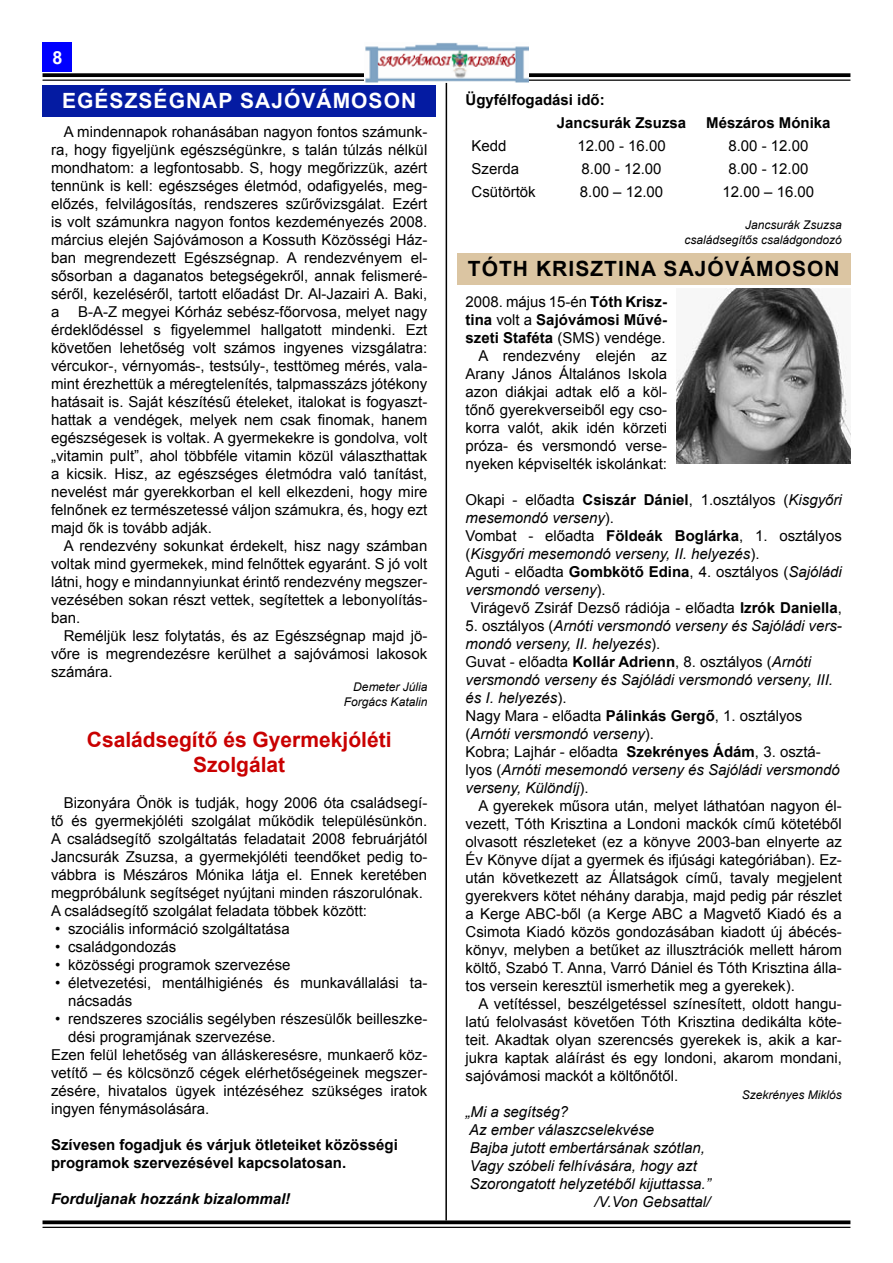
<style>
.page{position:relative;width:893px;height:1263px;background:#fff}
.page>*{position:absolute;margin:0;border:0;box-sizing:border-box;transform-origin:0 0}
.t1{font:700 21px/25.2px "Arial";color:#c90000;text-align:center}
.t2{font:700 21px "Arial";letter-spacing:.05em;color:#000}
.t3{font:700 21px "Arial";letter-spacing:.05em;color:#fff}
.t4{font:700 18px "Arial";color:#fff}
.t5{font:15px/18px "Arial";color:#000;text-align:justify}
.t6{font:italic 15px/18px "Arial";color:#000}
.t7{font:700 15px/18px "Arial";color:#000}
.t8{font:italic 700 15px "Arial";color:#000}
.t9{font:italic 12px/14.4px "Arial";color:#000;text-align:right}
.s1{font-weight:700}
.s2{font-style:italic}
.s3{font-style:normal}
.s4{font-weight:700;font-style:normal}
</style>
<div class="page">
<div style="left:43px;top:43px;width:29px;height:29px;background:#00f"></div>
<svg style="left:43px;top:73px;width:807px;height:4px;background:#131313"></svg>
<hr style="left:43px;top:80px;width:807px;height:1px;background:#000">
<img style="left:365px;top:43px;width:163px;height:40px">
<svg style="left:43px;top:1220px;width:807px;height:4px;background:#1d1d1d"></svg>
<hr style="left:43px;top:1227px;width:807px;height:1px;background:#000">
<hr style="left:445px;top:83px;width:2px;height:1137px;background:#000">
<div style="left:43px;top:85px;width:393px;height:32px;background:#041ba2"></div>
<div style="left:457px;top:253px;width:393px;height:31px;background:#dbc5a2"></div>
<img style="left:676px;top:288px;width:174px;height:175px">
<p class="t4" style="left:52px;top:46px;width:12px">8</p>
<h1 class="t3" style="left:62px;top:87px;width:356px">EGÉSZSÉGNAP SAJÓVÁMOSON</h1>
<p class="t5" style="left:51px;top:123px;width:378px;text-indent:13px">A mindennapok rohanásában nagyon fontos számunk&shy;ra, hogy figyeljünk egészségünkre, s talán túlzás nélkül mondhatom: a legfontosabb. S, hogy megőrizzük, azért tennünk is kell: egészséges életmód, odafigyelés, meg&shy;előzés, felvilágosítás, rendszeres szűrővizsgálat. Ezért is volt számunkra nagyon fontos kezdeményezés 2008. március elején Sajóvámoson a Kossuth Közösségi Ház&shy;ban megrendezett Egészségnap. A rendezvényem el&shy;sősorban a daganatos betegségekről, annak felismeré&shy;séről, kezeléséről, tartott előadást Dr. Al-Jazairi A. Baki, a B-A-Z megyei Kórház sebész-főorvosa, melyet nagy érdeklődéssel s figyelemmel hallgatott mindenki. Ezt követően lehetőség volt számos ingyenes vizsgálatra: vércukor-, vérnyomás-, testsúly-, testtömeg mérés, vala&shy;mint érezhettük a méregtelenítés, talpmasszázs jótékony hatásait is. Saját készítésű ételeket, italokat is fogyaszt&shy;hattak a vendégek, melyek nem csak finomak, hanem egészségesek is voltak. A gyermekekre is gondolva, volt „vitamin pult”, ahol többféle vitamin közül választhattak a kicsik. Hisz, az egészséges életmódra való tanítást, nevelést már gyerekkorban el kell elkezdeni, hogy mire felnőnek ez természetessé váljon számukra, és, hogy ezt majd ők is tovább adják.</p>
<p class="t5" style="left:51px;top:537px;width:378px;text-indent:13px">A rendezvény sokunkat érdekelt, hisz nagy számban voltak mind gyermekek, mind felnőttek egyaránt. S jó volt látni, hogy e mindannyiunkat érintő rendezvény megszer&shy;vezésében sokan részt vettek, segítettek a lebonyolítás&shy;ban.</p>
<p class="t5" style="left:51px;top:627px;width:378px;text-indent:13px">Reméljük lesz folytatás, és az Egészségnap majd jö&shy;vőre is megrendezésre kerülhet a sajóvámosi lakosok számára.</p>
<p class="t9" style="left:344px;top:680px;width:85px">Demeter Júlia<br>Forgács Katalin</p>
<h1 class="t1" style="left:87px;top:727px;width:306px">Családsegítő és Gyermekjóléti<br>Szolgálat</h1>
<p class="t5" style="left:51px;top:794px;width:378px;text-align:left;text-indent:13px">Bizonyára Önök is tudják, hogy 2006 óta családsegí&shy;tő és gyermekjóléti szolgálat működik településünkön.<br>A családsegítő szolgáltatás feladatait 2008 februárjától Jancsurák Zsuzsa, a gyermekjóléti teendőket pedig to&shy;vábbra is Mészáros Mónika látja el. Ennek keretében megpróbálunk segítséget nyújtani minden rászorulónak.<br>A családsegítő szolgálat feladata többek között:</p>
<p class="t5" style="left:55px;top:920px;width:236px">• szociális információ szolgáltatása</p>
<p class="t5" style="left:55px;top:938px;width:123px">• családgondozás</p>
<p class="t5" style="left:55px;top:956px;width:237px">• közösségi programok szervezése</p>
<p class="t5" style="left:68px;top:974px;width:361px;text-indent:-13px">• életvezetési, mentálhigiénés és munkavállalási ta&shy;nácsadás</p>
<p class="t5" style="left:55px;top:1010px;width:374px">• rendszeres szociális segélyben részesülők beilleszke-</p>
<p class="t5" style="left:68px;top:1028px;width:209px">dési programjának szervezése.</p>
<p class="t5" style="left:51px;top:1046px;width:378px">Ezen felül lehetőség van álláskeresésre, munkaerő köz-</p>
<p class="t5" style="left:51px;top:1064px;width:378px">vetítő – és kölcsönző cégek elérhetőségeinek megszer-</p>
<p class="t5" style="left:51px;top:1082px;width:378px">zésére, hivatalos ügyek intézéséhez szükséges iratok</p>
<p class="t5" style="left:51px;top:1100px;width:160px">ingyen fénymásolására.</p>
<p class="t7" style="left:51px;top:1136px;width:348px">Szívesen fogadjuk és várjuk ötleteiket közösségi programok szervezésével kapcsolatosan.</p>
<p class="t8" style="left:51px;top:1189px;width:241px">Forduljanak hozzánk bizalommal!</p>
<p class="t7" style="left:557px;top:89px;width:131px;line-height:23px;text-indent:-91px">Ügyfélfogadási idő:<br>Jancsurák Zsuzsa</p>
<p class="t7" style="left:706px;top:114px;width:126px">Mészáros Mónika</p>
<p class="t5" style="left:472px;top:137px;width:37px">Kedd</p>
<p class="t5" style="left:577px;top:137px;width:90px">12.00 - 16.00</p>
<p class="t5" style="left:728px;top:137px;width:82px">8.00 - 12.00</p>
<p class="t5" style="left:472px;top:160px;width:49px">Szerda</p>
<p class="t5" style="left:582px;top:160px;width:82px">8.00 - 12.00</p>
<p class="t5" style="left:728px;top:160px;width:82px">8.00 - 12.00</p>
<p class="t5" style="left:472px;top:183px;width:66px">Csütörtök</p>
<p class="t5" style="left:580px;top:183px;width:85px">8.00 – 12.00</p>
<p class="t5" style="left:722px;top:183px;width:93px">12.00 – 16.00</p>
<p class="t9" style="left:684px;top:218px;width:159px">Jancsurák Zsuzsa családsegítős családgondozó</p>
<h1 class="t2" style="left:468px;top:255px;width:373px">TÓTH KRISZTINA SAJÓVÁMOSON</h1>
<p class="t5" style="left:466px;top:293px;width:203px;text-align:right">2008. május 15-én <span class="s1">Tóth Krisz&shy;tina</span> volt a <span class="s1">Sajóvámosi Művé&shy;szeti Staféta</span> (SMS) vendége.<br>A rendezvény elején az<br>Arany János Általános Iskola azon diákjai adtak elő a köl&shy;tőnő gyerekverseiből egy cso&shy;korra valót, akik idén körzeti próza- és versmondó verse&shy;nyeken képviselték iskolánkat:</p>
<p class="t5" style="left:466px;top:491px;width:378px">Okapi - előadta <span class="s1">Csiszár Dániel</span>, 1.osztályos (<span class="s2">Kisgyőri</span></p>
<p class="t6" style="left:466px;top:509px;width:150px">mesemondó verseny<span class="s3">).</span></p>
<p class="t5" style="left:466px;top:527px;width:378px">Vombat - előadta <span class="s1">Földeák Boglárka</span>, 1. osztályos</p>
<p class="t6" style="left:466px;top:545px;width:295px"><span class="s3">(</span>Kisgyőri mesemondó verseny, II. helyezés<span class="s3">).</span></p>
<p class="t5" style="left:466px;top:563px;width:378px">Aguti - előadta <span class="s1">Gombkötő Edina</span>, 4. osztályos (<span class="s2">Sajóládi</span></p>
<p class="t6" style="left:466px;top:581px;width:142px">versmondó verseny<span class="s3">).</span></p>
<p class="t5" style="left:471px;top:599px;width:373px">Virágevő Zsiráf Dezső rádiója - előadta <span class="s1">Izrók Daniella</span>,</p>
<p class="t6" style="left:466px;top:617px;width:378px"><span class="s3">5. osztályos (</span>Arnóti versmondó verseny és Sajóládi vers&shy;mondó verseny, II. helyezés<span class="s3">).<br>Guvat - előadta</span> <span class="s4">Kollár Adrienn</span><span class="s3">, 8. osztályos (</span>Arnóti versmondó verseny és Sajóládi versmondó verseny, III. és I. helyezés<span class="s3">).<br>Nagy Mara - előadta</span> <span class="s4">Pálinkás Gergő</span><span class="s3">, 1. osztályos (</span>Arnóti versmondó verseny<span class="s3">).<br>Kobra; Lajhár - előadta</span> <span class="s4">Szekrényes Ádám</span><span class="s3">, 3. osztá&shy;lyos (</span>Arnóti mesemondó verseny és Sajóládi versmondó verseny, Különdíj<span class="s3">).</span></p>
<p class="t5" style="left:466px;top:797px;width:378px;text-indent:13px">A gyerekek műsora után, melyet láthatóan nagyon él&shy;vezett, Tóth Krisztina a Londoni mackók című kötetéből olvasott részleteket (ez a könyve 2003-ban elnyerte az Év Könyve díjat a gyermek és ifjúsági kategóriában). Ez&shy;után következett az Állatságok című, tavaly megjelent gyerekvers kötet néhány darabja, majd pedig pár részlet a Kerge ABC-ből (a Kerge ABC a Magvető Kiadó és a Csimota Kiadó közös gondozásában kiadott új ábécés&shy;könyv, melyben a betűket az illusztrációk mellett három költő, Szabó T. Anna, Varró Dániel és Tóth Krisztina álla&shy;tos versein keresztül ismerhetik meg a gyerekek).</p>
<p class="t5" style="left:466px;top:995px;width:378px;text-indent:13px">A vetítéssel, beszélgetéssel színesített, oldott hangu&shy;latú felolvasást követően Tóth Krisztina dedikálta köte&shy;teit. Akadtak olyan szerencsés gyerekek is, akik a kar&shy;jukra kaptak aláírást és egy londoni, akarom mondani, sajóvámosi mackót a költőnőtől.</p>
<p class="t9" style="left:742px;top:1088px;width:102px">Szekrényes Miklós</p>
<p class="t6" style="left:466px;top:1103px;width:104px">„Mi a segítség?</p>
<p class="t6" style="left:469px;top:1121px;width:187px">Az ember válaszcselekvése</p>
<p class="t6" style="left:470px;top:1139px;width:237px">Bajba jutott embertársának szótlan,</p>
<p class="t6" style="left:470px;top:1157px;width:229px">Vagy szóbeli felhívására, hogy azt</p>
<p class="t6" style="left:470px;top:1175px;width:242px">Szorongatott helyzetéből kijuttassa.”</p>
<p class="t6" style="left:594px;top:1193px;width:117px">/V.Von Gebsattal/</p>
</div>
